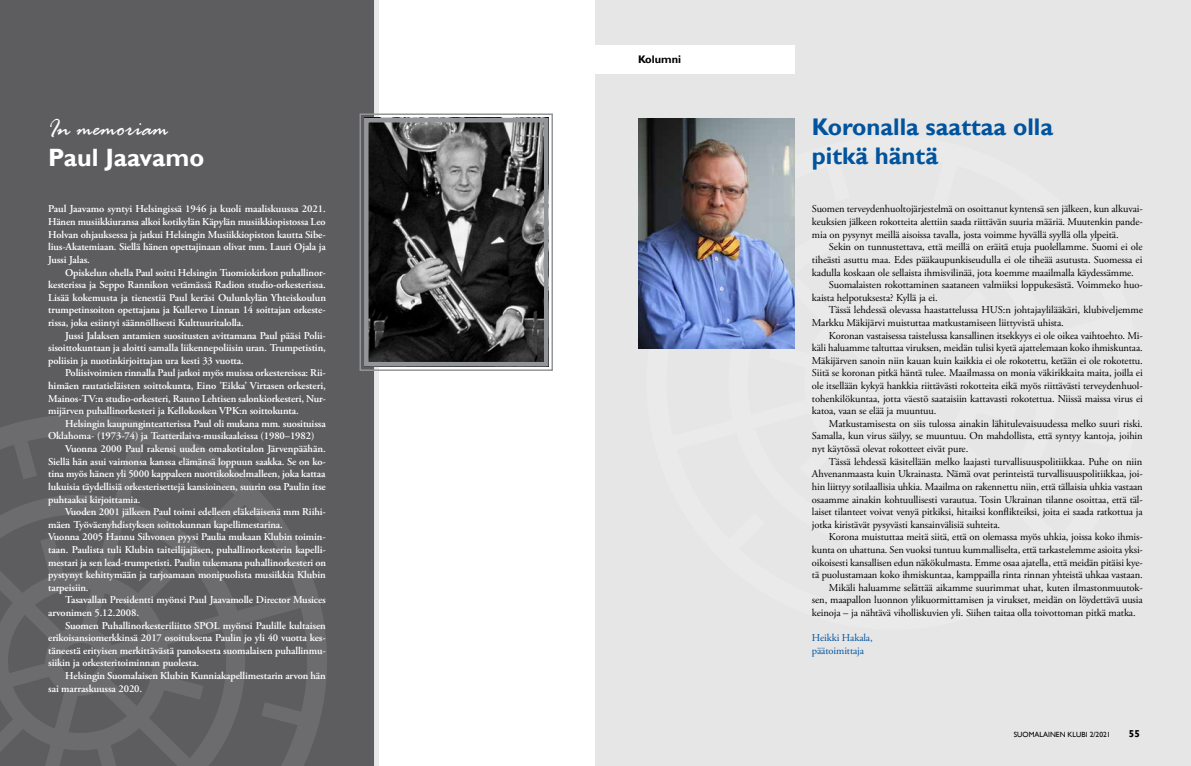
<style>
.page{position:relative;width:1191px;height:766px;background:#fff}
.page>*{position:absolute;margin:0;border:0;box-sizing:border-box;transform-origin:0 0}
.t1{font:700 25px "Gill Sans";color:#fff}
.t2{font:italic 25px "Rage";color:#fff}
.t3{font:700 24px/28.8px "Gill Sans";color:#00539e}
.t4{font:700 11px "Gill Sans";color:#000}
.t5{font:10.5px/12.6px "Adobe Garamond Pro";letter-spacing:-.01em;color:#000;text-align:justify}
.t6{font:600 10.5px/12.6px "Adobe Garamond Pro";letter-spacing:-.01em;color:#fff;text-align:justify}
.t7{font:10.5px/12.6px "Adobe Garamond Pro";letter-spacing:-.01em;color:#00539e}
.t8{font:700 10px "Gill Sans";color:#000}
.t9{font:7.5px "Gill Sans";color:#000}
</style>
<div class="page">
<div style="left:0;top:0;width:379px;height:765px;background:#5d5d60"></div>
<svg style="left:0;top:413px;width:328px;height:352px;background:#626265"></svg>
<div style="left:595px;top:0;width:596px;height:765px;background:#e6e6e6"></div>
<img style="left:638px;top:118px;width:157px;height:230px">
<div style="left:595px;top:45px;width:200px;height:29px;background:#fff"></div>
<svg style="left:359px;top:113px;width:194px;height:258px;background:#4b4b4b"></svg>
<div style="left:364px;top:118px;width:184px;height:248px;border:4px solid #939598"></div>
<h1 class="t2" style="left:48px;top:115px;width:122px">In memoriam</h1>
<h1 class="t1" style="left:48px;top:143px;width:158px">Paul Jaavamo</h1>
<p class="t6" style="left:48px;top:203px;width:279px">Paul Jaavamo syntyi Helsingissä 1946 ja kuoli maaliskuussa 2021.<br>Hänen musiikkiuransa alkoi kotikylän Käpylän musiikkiopistossa Leo Holvan ohjauksessa ja jatkui Helsingin Musiikkiopiston kautta Sibe&shy;lius-Akatemiaan. Siellä hänen opettajinaan olivat mm. Lauri Ojala ja Jussi Jalas.</p>
<p class="t6" style="left:48px;top:266px;width:279px;text-indent:17px">Opiskelun ohella Paul soitti Helsingin Tuomiokirkon puhallinor&shy;kesterissa ja Seppo Rannikon vetämässä Radion studio-orkesterissa.<br>Lisää kokemusta ja tienestiä Paul keräsi Oulunkylän Yhteiskoulun trumpetinsoiton opettajana ja Kullervo Linnan 14 soittajan orkeste&shy;rissa, joka esiintyi säännöllisesti Kulttuuritalolla.</p>
<p class="t6" style="left:48px;top:329px;width:279px;text-indent:17px">Jussi Jalaksen antamien suositusten avittamana Paul pääsi Polii&shy;sisoittokuntaan ja aloitti samalla liikennepoliisin uran. Trumpetistin, poliisin ja nuotinkirjoittajan ura kesti 33 vuotta.</p>
<p class="t6" style="left:48px;top:367px;width:279px;text-indent:17px">Poliisivoimien rinnalla Paul jatkoi myös muissa orkestereissa: Rii&shy;himäen rautatieläisten soittokunta, Eino ’Eikka’ Virtasen orkesteri, Mainos-TV:n studio-orkesteri, Rauno Lehtisen salonkiorkesteri, Nur&shy;mijärven puhallinorkesteri ja Kellokosken VPK:n soittokunta.</p>
<p class="t6" style="left:48px;top:417px;width:279px;text-indent:17px">Helsingin kaupunginteatterissa Paul oli mukana mm. suosituissa<br>Oklahoma- (1973-74) ja Teatterilaiva-musikaaleissa (1980–1982)</p>
<p class="t6" style="left:48px;top:442px;width:279px;text-indent:17px">Vuonna 2000 Paul rakensi uuden omakotitalon Järvenpäähän.<br>Siellä hän asui vaimonsa kanssa elämänsä loppuun saakka. Se on ko&shy;tina myös hänen yli 5000 kappaleen nuottikokoelmalleen, joka kattaa lukuisia täydellisiä orkesterisettejä kansioineen, suurin osa Paulin itse puhtaaksi kirjoittamia.</p>
<p class="t6" style="left:48px;top:505px;width:279px;text-align:left;text-indent:17px">Vuoden 2001 jälkeen Paul toimi edelleen eläkeläisenä mm Riihi&shy;mäen Työväenyhdistyksen soittokunnan kapellimestarina.<br>Vuonna 2005 Hannu Sihvonen pyysi Paulia mukaan Klubin toimin&shy;taan. Paulista tuli Klubin taiteilijajäsen, puhallinorkesterin kapelli&shy;mestari ja sen lead-trumpetisti. Paulin tukemana puhallinorkesteri on pystynyt kehittymään ja tarjoamaan monipuolista musiikkia Klubin tarpeisiin.</p>
<p class="t6" style="left:48px;top:593px;width:279px;text-indent:17px">Tasavallan Presidentti myönsi Paul Jaavamolle Director Musices arvonimen 5.12.2008.</p>
<p class="t6" style="left:48px;top:619px;width:279px;text-indent:17px">Suomen Puhallinorkesteriliitto SPOL myönsi Paulille kultaisen erikoisansiomerkkinsä 2017 osoituksena Paulin jo yli 40 vuotta kes&shy;täneestä erityisen merkittävästä panoksesta suomalaisen puhallinmu&shy;siikin ja orkesteritoiminnan puolesta.</p>
<p class="t6" style="left:48px;top:669px;width:279px;text-indent:17px">Helsingin Suomalaisen Klubin Kunniakapellimestarin arvon hän sai marraskuussa 2020.</p>
<p class="t4" style="left:638px;top:53px;width:45px">Kolumni</p>
<h2 class="t3" style="left:812px;top:113px;width:243px">Koronalla saattaa olla pitkä häntä</h2>
<p class="t5" style="left:812px;top:203px;width:332px">Suomen terveydenhuoltojärjestelmä on osoittanut kyntensä sen jälkeen, kun alkuvai&shy;keuksien jälkeen rokotteita alettiin saada riittävän suuria määriä. Muutenkin pande&shy;mia on pysynyt meillä aisoissa tavalla, josta voimme hyvällä syyllä olla ylpeitä.</p>
<p class="t5" style="left:829px;top:241px;width:315px">Sekin on tunnustettava, että meillä on eräitä etuja puolellamme. Suomi ei ole</p>
<p class="t5" style="left:812px;top:253px;width:332px">tiheästi asuttu maa. Edes pääkaupunkiseudulla ei ole tiheää asutusta. Suomessa ei</p>
<p class="t5" style="left:812px;top:266px;width:323px">kadulla koskaan ole sellaista ihmisvilinää, jota koemme maailmalla käydessämme.</p>
<p class="t5" style="left:829px;top:279px;width:315px">Suomalaisten rokottaminen saataneen valmiiksi loppukesästä. Voimmeko huo-</p>
<p class="t5" style="left:812px;top:291px;width:127px">kaista helpotuksesta? Kyllä ja ei.</p>
<p class="t5" style="left:829px;top:304px;width:315px">Tässä lehdessä olevassa haastattelussa HUS:n johtajaylilääkäri, klubiveljemme</p>
<p class="t5" style="left:812px;top:316px;width:253px">Markku Mäkijärvi muistuttaa matkustamiseen liittyvistä uhista.</p>
<p class="t5" style="left:829px;top:329px;width:315px">Koronan vastaisessa taistelussa kansallinen itsekkyys ei ole oikea vaihtoehto. Mi-</p>
<p class="t5" style="left:812px;top:342px;width:332px">käli haluamme taltuttaa viruksen, meidän tulisi kyetä ajattelemaan koko ihmiskuntaa.</p>
<p class="t5" style="left:812px;top:354px;width:332px">Mäkijärven sanoin niin kauan kuin kaikkia ei ole rokotettu, ketään ei ole rokotettu.</p>
<p class="t5" style="left:812px;top:367px;width:332px">Siitä se koronan pitkä häntä tulee. Maailmassa on monia väkirikkaita maita, joilla ei</p>
<p class="t5" style="left:812px;top:379px;width:332px">ole itsellään kykyä hankkia riittävästi rokotteita eikä myös riittävästi terveydenhuol-</p>
<p class="t5" style="left:812px;top:392px;width:332px">tohenkilökuntaa, jotta väestö saataisiin kattavasti rokotettua. Niissä maissa virus ei</p>
<p class="t5" style="left:812px;top:405px;width:126px">katoa, vaan se elää ja muuntuu.</p>
<p class="t5" style="left:829px;top:417px;width:315px">Matkustamisesta on siis tulossa ainakin lähitulevaisuudessa melko suuri riski.</p>
<p class="t5" style="left:812px;top:430px;width:332px">Samalla, kun virus säilyy, se muuntuu. On mahdollista, että syntyy kantoja, joihin</p>
<p class="t5" style="left:812px;top:442px;width:158px">nyt käytössä olevat rokotteet eivät pure.</p>
<p class="t5" style="left:829px;top:455px;width:315px">Tässä lehdessä käsitellään melko laajasti turvallisuuspolitiikkaa. Puhe on niin</p>
<p class="t5" style="left:812px;top:468px;width:332px">Ahvenanmaasta kuin Ukrainasta. Nämä ovat perinteistä turvallisuuspolitiikkaa, joi-</p>
<p class="t5" style="left:812px;top:480px;width:332px">hin liittyy sotilaallisia uhkia. Maailma on rakennettu niin, että tällaisia uhkia vastaan</p>
<p class="t5" style="left:812px;top:493px;width:332px">osaamme ainakin kohtuullisesti varautua. Tosin Ukrainan tilanne osoittaa, että täl-</p>
<p class="t5" style="left:812px;top:505px;width:332px">laiset tilanteet voivat venyä pitkiksi, hitaiksi konflikteiksi, joita ei saada ratkottua ja</p>
<p class="t5" style="left:812px;top:518px;width:190px">jotka kiristävät pysyvästi kansainvälisiä suhteita.</p>
<p class="t5" style="left:829px;top:531px;width:315px">Korona muistuttaa meitä siitä, että on olemassa myös uhkia, joissa koko ihmis-</p>
<p class="t5" style="left:812px;top:543px;width:332px">kunta on uhattuna. Sen vuoksi tuntuu kummalliselta, että tarkastelemme asioita yksi-</p>
<p class="t5" style="left:812px;top:556px;width:332px">oikoisesti kansallisen edun näkökulmasta. Emme osaa ajatella, että meidän pitäisi kye-</p>
<p class="t5" style="left:812px;top:568px;width:332px">tä puolustamaan koko ihmiskuntaa, kamppailla rinta rinnan yhteistä uhkaa vastaan.</p>
<p class="t5" style="left:829px;top:581px;width:315px">Mikäli haluamme selättää aikamme suurimmat uhat, kuten ilmastonmuutok-</p>
<p class="t5" style="left:812px;top:594px;width:332px">sen, maapallon luonnon ylikuormittamisen ja virukset, meidän on löydettävä uusia</p>
<p class="t5" style="left:812px;top:606px;width:325px">keinoja – ja nähtävä viholliskuvien yli. Siihen taitaa olla toivottoman pitkä matka.</p>
<p class="t7" style="left:812px;top:631px;width:62px">Heikki Hakala, päätoimittaja</p>
<p class="t9" style="left:1013px;top:729px;width:98px">SUOMALAINEN KLUBI 2/2021</p>
<p class="t8" style="left:1128px;top:727px;width:13px">55</p>
</div>
